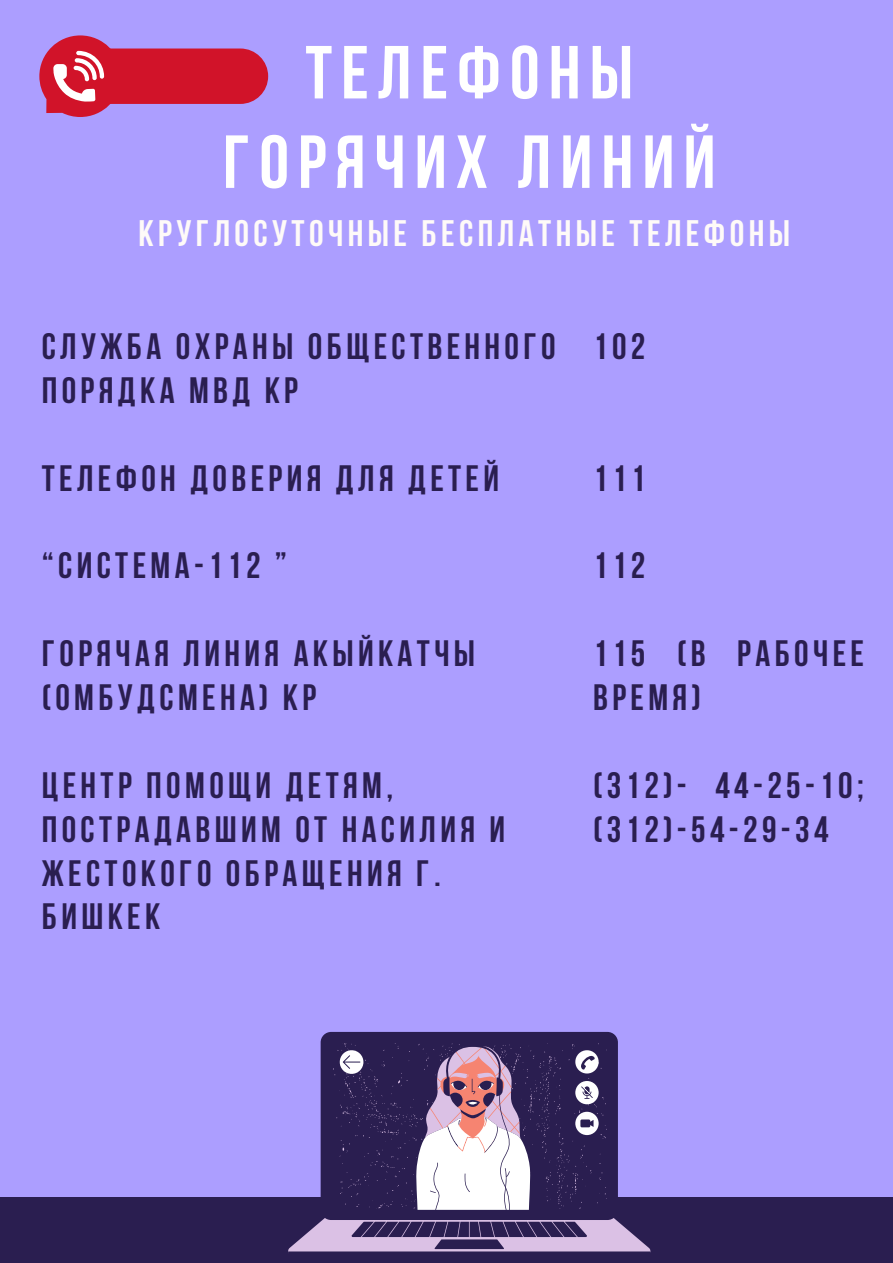
<style>
.page{position:relative;width:893px;height:1263px;background:#ac9eff}
.page>*{position:absolute;margin:0;border:0;box-sizing:border-box;transform-origin:0 0}
.t1{font:700 75px/89.4px "Bebas Neue";letter-spacing:.12em;color:#fff;text-align:center}
.t2{font:700 36.75px "Bebas Neue";letter-spacing:.12em;color:#fefaf8}
.t3{font:700 36.6px/43.9px "Bebas Neue";letter-spacing:.12em;color:#2a1e50}
</style>
<div class="page">
<div style="left:0;top:1197px;width:893px;height:66px;background:#2a1e50"></div>
<svg style="left:288px;top:1032px;width:362px;height:221px;fill:#2a1e50"></svg>
<svg style="left:39px;top:35px;width:229px;height:82px"></svg>
<p class="t1" style="left:223px;top:35px;width:494px">ТЕЛЕФОНЫ<br>ГОРЯЧИХ ЛИНИЙ</p>
<h1 class="t2" style="left:139px;top:218px;width:653px">КРУГЛОСУТОЧНЫЕ БЕСПЛАТНЫЕ ТЕЛЕФОНЫ</h1>
<h2 class="t3" style="left:42px;top:328px;width:515px">Служба охраны общественного порядка МВД КР</h2>
<p class="t3" style="left:42px;top:459px;width:459px">Телефон доверия для детей</p>
<p class="t3" style="left:42px;top:547px;width:247px">“Система-112 ”</p>
<p class="t3" style="left:42px;top:635px;width:435px">Горячая линия Акыйкатчы (Омбудсмена) КР</p>
<p class="t3" style="left:42px;top:767px;width:465px">Центр помощи детям, пострадавшим от насилия и жестокого обращения г.<br>Бишкек</p>
<p class="t3" style="left:593px;top:328px;width:54px">102</p>
<p class="t3" style="left:593px;top:459px;width:54px">111</p>
<p class="t3" style="left:593px;top:547px;width:54px">112</p>
<p class="t3" style="left:593px;top:635px;width:272px">115 (в рабочее время)</p>
<p class="t3" style="left:593px;top:767px;width:272px">(312)- 44-25-10; (312)-54-29-34</p>
</div>
